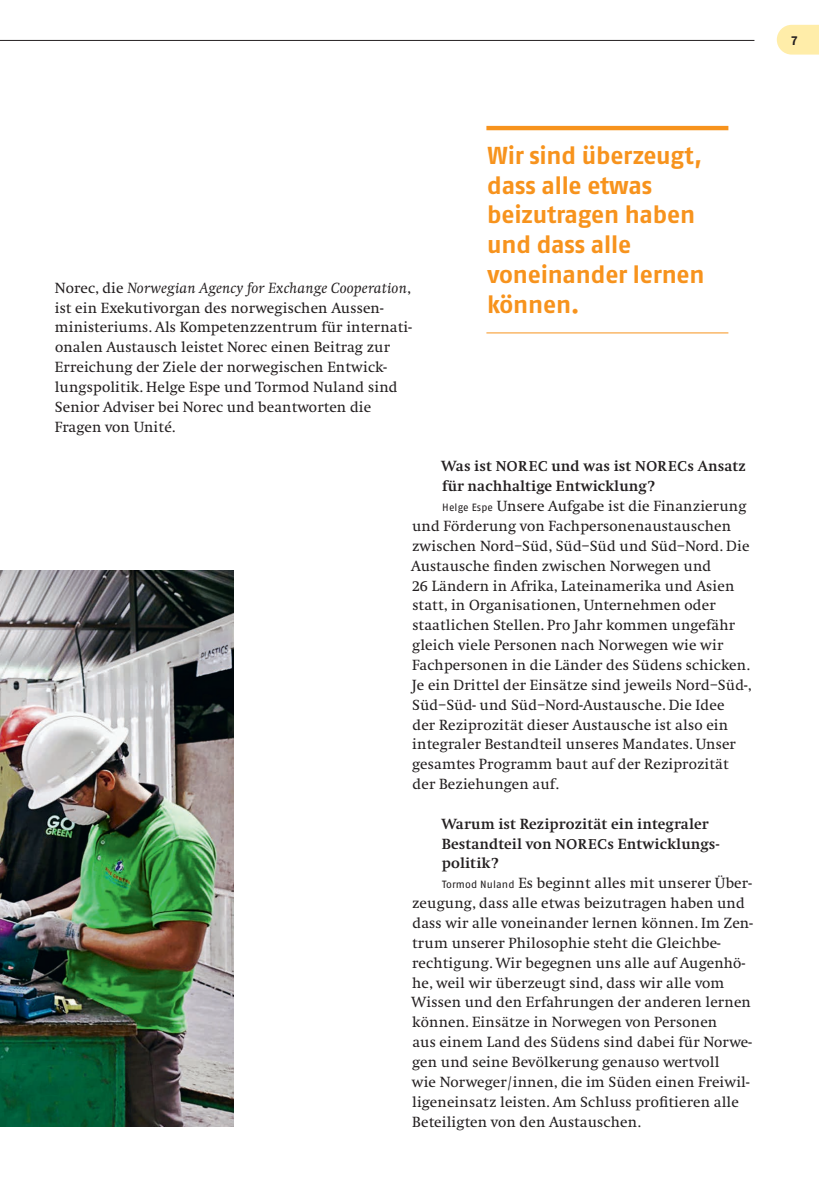
<style>
.page{position:relative;width:819px;height:1191px;background:#fff}
.page>*{position:absolute;margin:0;border:0;box-sizing:border-box;transform-origin:0 0}
.t1{font:700 24.5px/29.8px "Fago OT";letter-spacing:-.005em;color:#f7931d}
.t2{font:15.4px/19.8px "Swift";letter-spacing:.01em;color:#231f20}
.t3{font:700 15.4px "Swift";letter-spacing:.01em;color:#231f20}
.t4{font:700 13.12px "Fago OT";color:#231f20}
.s1{font-style:italic}
.s2{font-size:14.88px}
.s3{font-family:"Fago OT";font-size:10.5px}
</style>
<div class="page">
<svg style="left:776px;top:25px;width:43px;height:30px"></svg>
<hr style="left:486px;top:126px;width:242px;height:4px;background:#f7931d">
<hr style="left:486px;top:332px;width:242px;height:1px;background:#f7931d">
<img style="left:0;top:571px;width:233px;height:555px">
<hr style="left:0;top:40px;width:754px;height:1px;background:#231f20">
<p class="t4" style="left:791px;top:32px;width:7px">7</p>
<p class="t2" style="left:55px;top:278px;width:359px">Norec, die <span class="s1">Norwegian Agency for Exchange Cooperation</span>, ist ein Exekutivorgan des norwegischen Aussen&shy;ministeriums. Als Kompetenzzentrum für internati&shy;onalen Austausch leistet Norec einen Beitrag zur Erreichung der Ziele der norwegischen Entwick&shy;lungspolitik. Helge Espe und Tormod Nuland sind Senior Adviser bei Norec und beantworten die Fragen von Unité.</p>
<h1 class="t1" style="left:487px;top:140px;width:219px">Wir sind überzeugt, dass alle etwas beizutragen haben und dass alle voneinander lernen können.</h1>
<p class="t3" style="left:441px;top:458px;width:306px">Was ist <span class="s2">NOREC</span> und was ist <span class="s2">NOREC</span>s Ansatz</p>
<p class="t3" style="left:442px;top:478px;width:214px">für nachhaltige Entwicklung?</p>
<p class="t2" style="left:442px;top:496px;width:306px"><span class="s3">Helge Espe</span> Unsere Aufgabe ist die Finanzierung</p>
<p class="t2" style="left:412px;top:516px;width:320px">und Förderung von Fachpersonenaustauschen</p>
<p class="t2" style="left:412px;top:536px;width:339px">zwischen Nord–Süd, Süd–Süd und Süd–Nord. Die</p>
<p class="t2" style="left:411px;top:556px;width:302px">Austausche finden zwischen Norwegen und</p>
<p class="t2" style="left:411px;top:576px;width:324px">26 Ländern in Afrika, Lateinamerika und Asien</p>
<p class="t2" style="left:412px;top:596px;width:304px">statt, in Organisationen, Unternehmen oder</p>
<p class="t2" style="left:412px;top:615px;width:324px">staatlichen Stellen. Pro Jahr kommen ungefähr</p>
<p class="t2" style="left:412px;top:635px;width:312px">gleich viele Personen nach Norwegen wie wir</p>
<p class="t2" style="left:412px;top:655px;width:339px">Fachpersonen in die Länder des Südens schicken.</p>
<p class="t2" style="left:412px;top:675px;width:341px">Je ein Drittel der Einsätze sind jeweils Nord–Süd-,</p>
<p class="t2" style="left:412px;top:695px;width:314px">Süd–Süd- und Süd–Nord-Austausche. Die Idee</p>
<p class="t2" style="left:412px;top:715px;width:317px">der Reziprozität dieser Austausche ist also ein</p>
<p class="t2" style="left:412px;top:734px;width:325px">integraler Bestandteil unseres Mandates. Unser</p>
<p class="t2" style="left:412px;top:754px;width:318px">gesamtes Programm baut auf der Reziprozität</p>
<p class="t2" style="left:412px;top:774px;width:148px">der Beziehungen auf.</p>
<p class="t3" style="left:441px;top:815px;width:268px">Warum ist Reziprozität ein integraler</p>
<p class="t3" style="left:442px;top:835px;width:279px">Bestandteil von <span class="s2">NOREC</span>s Entwicklungs-</p>
<p class="t3" style="left:442px;top:855px;width:58px">politik?</p>
<p class="t2" style="left:442px;top:873px;width:311px"><span class="s3">Tormod Nuland</span> Es beginnt alles mit unserer Über-</p>
<p class="t2" style="left:412px;top:893px;width:334px">zeugung, dass alle etwas beizutragen haben und</p>
<p class="t2" style="left:412px;top:913px;width:342px">dass wir alle voneinander lernen können. Im Zen-</p>
<p class="t2" style="left:412px;top:933px;width:310px">trum unserer Philosophie steht die Gleichbe-</p>
<p class="t2" style="left:412px;top:953px;width:334px">rechtigung. Wir begegnen uns alle auf Augenhö-</p>
<p class="t2" style="left:412px;top:973px;width:314px">he, weil wir überzeugt sind, dass wir alle vom</p>
<p class="t2" style="left:411px;top:992px;width:341px">Wissen und den Erfahrungen der anderen lernen</p>
<p class="t2" style="left:412px;top:1012px;width:306px">können. Einsätze in Norwegen von Personen</p>
<p class="t2" style="left:412px;top:1032px;width:341px">aus einem Land des Südens sind dabei für Norwe-</p>
<p class="t2" style="left:412px;top:1052px;width:309px">gen und seine Bevölkerung genauso wertvoll</p>
<p class="t2" style="left:412px;top:1072px;width:339px">wie Norweger/innen, die im Süden einen Freiwil-</p>
<p class="t2" style="left:412px;top:1092px;width:328px">ligeneinsatz leisten. Am Schluss profitieren alle</p>
<p class="t2" style="left:412px;top:1111px;width:230px">Beteiligten von den Austauschen.</p>
</div>
